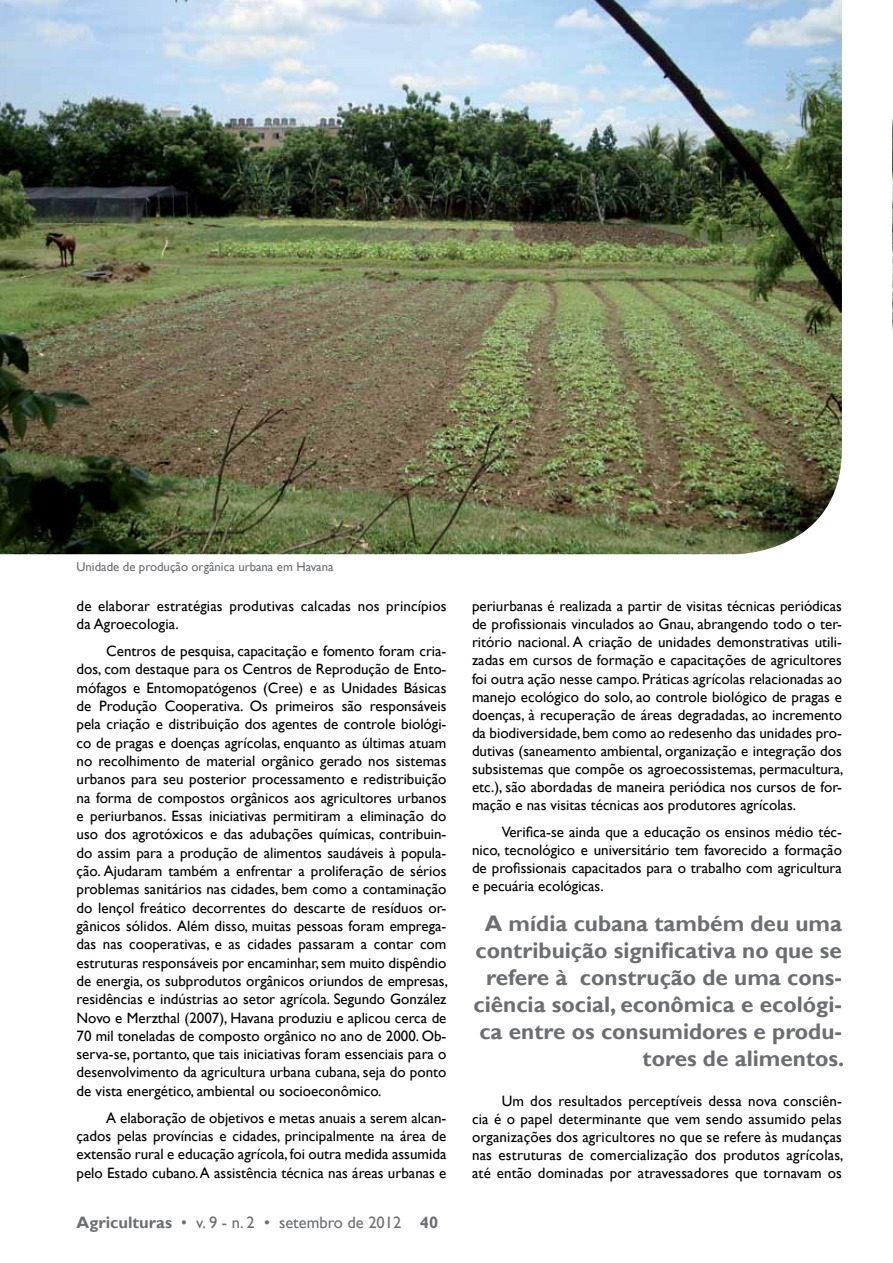
<style>
.page{position:relative;width:893px;height:1263px;background:#fff}
.page>*{position:absolute;margin:0;border:0;box-sizing:border-box;transform-origin:0 0}
.t1{font:700 22.5px/27.2px "Gill Sans";color:#6d6e71;text-align:right}
.t2{font:16.5px "Gill Sans";color:#6d6e71}
.t3{font:15px/18.3px "Gill Sans";color:#000;text-align:justify}
.t4{font:12.75px "Gill Sans";color:#6d6e71}
.s1{font-weight:700}
</style>
<div class="page">
<img style="left:0;top:0;width:842px;height:554px">
<img style="left:892px;top:119px;width:1px;height:211px">
<p class="t4" style="left:77px;top:559px;width:258px">Unidade de produção orgânica urbana em Havana</p>
<p class="t3" style="left:77px;top:597px;width:371px">de elaborar estratégias produtivas calcadas nos princípios da Agroecologia.</p>
<p class="t3" style="left:77px;top:642px;width:373px;text-indent:30px">Centros de pesquisa, capacitação e fomento foram cria&shy;dos, com destaque para os Centros de Reprodução de Ento&shy;mófagos e Entomopatógenos (Cree) e as Unidades Básicas de Produção Cooperativa. Os primeiros são responsáveis pela criação e distribuição dos agentes de controle biológi&shy;co de pragas e doenças agrícolas, enquanto as últimas atuam no recolhimento de material orgânico gerado nos sistemas urbanos para seu posterior processamento e redistribuição na forma de compostos orgânicos aos agricultores urbanos e periurbanos. Essas iniciativas permitiram a eliminação do uso dos agrotóxicos e das adubações químicas, contribuin&shy;do assim para a produção de alimentos saudáveis à popula&shy;ção. Ajudaram também a enfrentar a proliferação de sérios problemas sanitários nas cidades, bem como a contaminação do lençol freático decorrentes do descarte de resíduos or&shy;gânicos sólidos. Além disso, muitas pessoas foram emprega&shy;das nas cooperativas, e as cidades passaram a contar com estruturas responsáveis por encaminhar, sem muito dispêndio de energia, os subprodutos orgânicos oriundos de empresas, residências e indústrias ao setor agrícola. Segundo González Novo e Merzthal (2007), Havana produziu e aplicou cerca de 70 mil toneladas de composto orgânico no ano de 2000. Ob&shy;serva-se, portanto, que tais iniciativas foram essenciais para o desenvolvimento da agricultura urbana cubana, seja do ponto de vista energético, ambiental ou socioeconômico.</p>
<p class="t3" style="left:77px;top:1109px;width:371px;text-indent:30px">A elaboração de objetivos e metas anuais a serem alcan&shy;çados pelas províncias e cidades, principalmente na área de extensão rural e educação agrícola, foi outra medida assumida pelo Estado cubano. A assistência técnica nas áreas urbanas e</p>
<p class="t2" style="left:77px;top:1212px;width:363px"><span class="s1">Agriculturas</span> • v. 9 - n. 2 • setembro de 2012 <span class="s1">40</span></p>
<p class="t3" style="left:472px;top:597px;width:373px">periurbanas é realizada a partir de visitas técnicas periódicas de profissionais vinculados ao Gnau, abrangendo todo o ter&shy;ritório nacional. A criação de unidades demonstrativas utili&shy;zadas em cursos de formação e capacitações de agricultores foi outra ação nesse campo. Práticas agrícolas relacionadas ao manejo ecológico do solo, ao controle biológico de pragas e doenças, à recuperação de áreas degradadas, ao incremento da biodiversidade, bem como ao redesenho das unidades pro&shy;dutivas (saneamento ambiental, organização e integração dos subsistemas que compõe os agroecossistemas, permacultura, etc.), são abordadas de maneira periódica nos cursos de for&shy;mação e nas visitas técnicas aos produtores agrícolas.</p>
<p class="t3" style="left:472px;top:823px;width:371px;text-indent:30px">Verifica-se ainda que a educação os ensinos médio téc&shy;nico, tecnológico e universitário tem favorecido a formação de profissionais capacitados para o trabalho com agricultura e pecuária ecológicas.</p>
<h1 class="t1" style="left:473px;top:910px;width:372px">A mídia cubana também deu uma contribuição significativa no que se refere à construção de uma cons&shy;ciência social, econômica e ecológi&shy;ca entre os consumidores e produ&shy;tores de alimentos.</h1>
<p class="t3" style="left:472px;top:1092px;width:373px;text-indent:30px">Um dos resultados perceptíveis dessa nova consciên&shy;cia é o papel determinante que vem sendo assumido pelas organizações dos agricultores no que se refere às mudanças nas estruturas de comercialização dos produtos agrícolas, até então dominadas por atravessadores que tornavam os</p>
</div>
